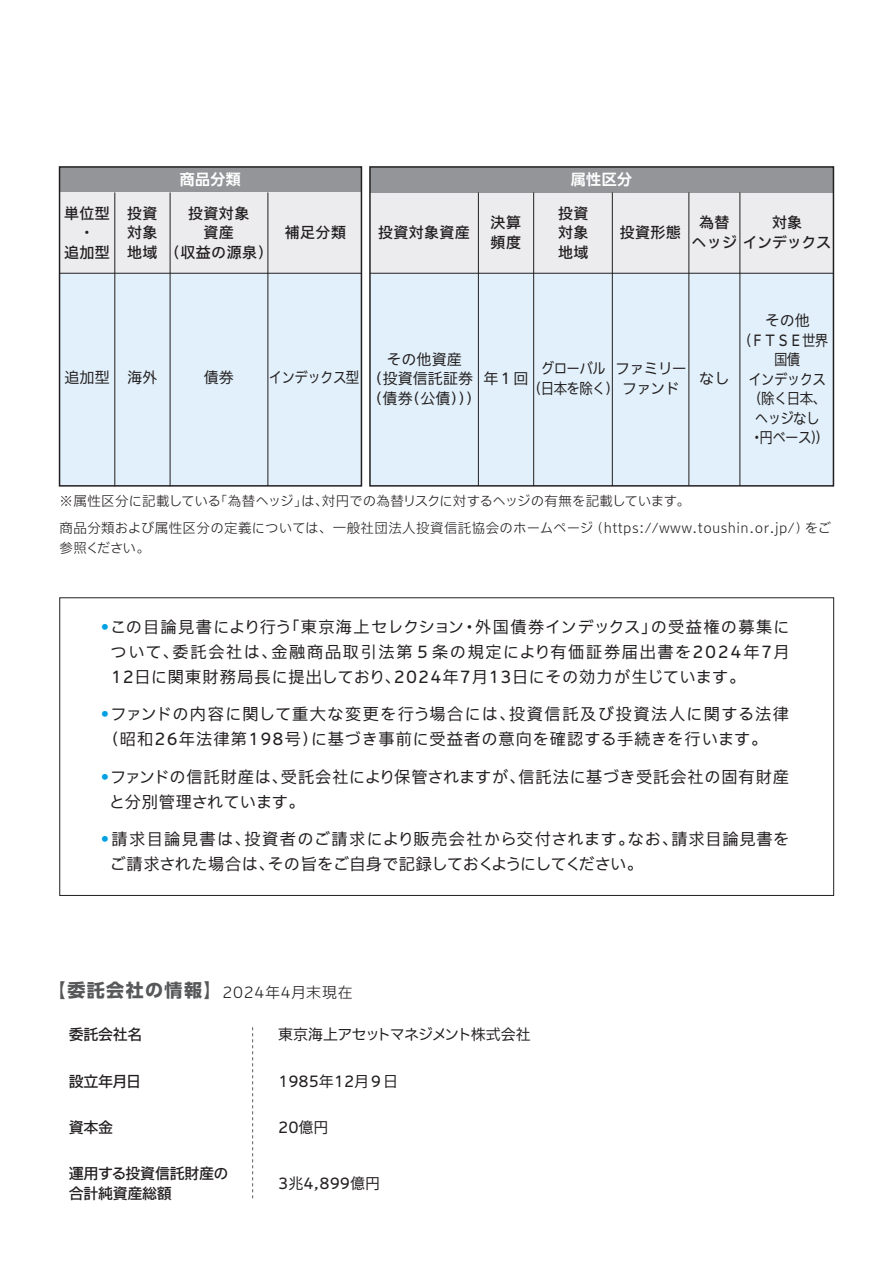
<style>
.page{position:relative;width:893px;height:1263px;background:#fff}
.page>*{position:absolute;margin:0;border:0;box-sizing:border-box;transform-origin:0 0}
.t1{font:100 16.2px/25px "Iwa UCDA Goth Std";letter-spacing:.05em;color:#231f20;text-align:justify}
.t2{font:100 16.2px/25px "Iwa UCDA Goth Std";letter-spacing:.07em;color:#231f20}
.t3{font:100 16.2px/25px "Iwa UCDA Goth Std";letter-spacing:.025em;color:#231f20}
.t4{font:100 15px/19.5px "Iwa UCDA Goth Std";letter-spacing:-.05em;color:#231f20}
.t5{font:500 15px/19.5px "Iwa UCDA Goth Std";letter-spacing:.025em;color:#231f20;text-align:justify}
.t6{font:100 15px/19.5px "Iwa UCDA Goth Std";letter-spacing:.005em;color:#231f20;text-align:center}
.t7{font:300 15px "Iwa UCDA Goth Std";letter-spacing:.05em;color:#231f20}
.t8{font:100 15px "Iwa UCDA Goth Std";color:#231f20}
.t9{font:500 15px/19.5px "Iwa UCDA Goth Std";letter-spacing:-.02em;color:#231f20}
.t10{font:100 15px "Iwa UCDA Goth Std";letter-spacing:-.05em;color:#231f20;scale:.9 1}
.t11{font:500 15px/19.5px "Iwa UCDA Goth Std";letter-spacing:-.025em;color:#231f20}
.t12{font:700 15px "UD Shin Go Pro De";letter-spacing:.025em;color:#fff}
.t13{font:300 13.5px/26.8px "Iwa UCDA Goth Std";letter-spacing:.02em;color:#231f20}
.s1{color:#00a1e3}
.s2{font-family:"UD Shin Go Pro";font-weight:700;font-size:18px;color:#57585a}
</style>
<div class="page">
<div style="left:370px;top:273px;width:463px;height:213px;background:#e1f0fa"></div>
<div style="left:370px;top:192px;width:463px;height:81px;background:#ececee"></div>
<div style="left:370px;top:167px;width:463px;height:25px;background:#939598"></div>
<hr style="left:478px;top:192px;width:1px;height:294px;background:#231f20">
<hr style="left:533px;top:192px;width:1px;height:294px;background:#231f20">
<hr style="left:612px;top:192px;width:1px;height:294px;background:#231f20">
<hr style="left:688px;top:192px;width:1px;height:294px;background:#231f20">
<hr style="left:739px;top:192px;width:1px;height:294px;background:#231f20">
<hr style="left:370px;top:273px;width:463px;height:1px;background:#231f20">
<div style="left:369px;top:166px;width:465px;height:321px;border:2px solid #231f20"></div>
<div style="left:60px;top:273px;width:301px;height:213px;background:#e1f0fa"></div>
<div style="left:60px;top:167px;width:301px;height:25px;background:#939598"></div>
<div style="left:60px;top:192px;width:301px;height:81px;background:#ececee"></div>
<hr style="left:114px;top:192px;width:1px;height:294px;background:#231f20">
<hr style="left:170px;top:192px;width:1px;height:294px;background:#231f20">
<svg style="left:252px;top:1027px;width:1px;height:172px"></svg>
<hr style="left:268px;top:192px;width:1px;height:294px;background:#231f20">
<hr style="left:60px;top:273px;width:301px;height:1px;background:#231f20">
<div style="left:59px;top:166px;width:303px;height:321px;border:2px solid #231f20"></div>
<p class="t12" style="left:180px;top:167px;width:63px">商品分類</p>
<p class="t5" style="left:64px;top:202px;width:47px;text-align:center">単位型・<br>追加型</p>
<p class="t5" style="left:165px;top:202px;width:109px;text-align:center">投資対象<br>資産<br>（収益の源泉）</p>
<p class="t5" style="left:127px;top:202px;width:32px">投資対象地域</p>
<p class="t5" style="left:285px;top:222px;width:63px">補足分類</p>
<p class="t5" style="left:378px;top:222px;width:93px">投資対象資産</p>
<p class="t5" style="left:491px;top:212px;width:32px">決算頻度</p>
<p class="t12" style="left:571px;top:167px;width:63px">属性区分</p>
<p class="t5" style="left:558px;top:202px;width:32px">投資対象地域</p>
<p class="t11" style="left:691px;top:212px;width:141px;text-indent:81px">対象<br>ヘッジインデックス</p>
<p class="t5" style="left:699px;top:212px;width:32px">為替</p>
<p class="t5" style="left:620px;top:222px;width:63px">投資形態</p>
<p class="t4" style="left:65px;top:367px;width:94px">追加型 海外</p>
<p class="t4" style="left:204px;top:367px;width:32px">債券</p>
<p class="t10" style="left:269px;top:367px;width:102px">インデックス型</p>
<p class="t6" style="left:368px;top:348px;width:115px">その他資産<br>（投資信託証券（債券（公債）））</p>
<p class="t4" style="left:528px;top:358px;width:160px;text-indent:87px">ファミリー（日本を除く）ファンド</p>
<p class="t10" style="left:541px;top:358px;width:74px">グローバル</p>
<p class="t4" style="left:483px;top:367px;width:47px">年１回</p>
<p class="t4" style="left:699px;top:367px;width:32px">なし</p>
<p class="t4" style="left:746px;top:310px;width:84px;text-align:center">その他<br>(ＦＴＳＥ世界国債<br>インデックス（除く日本、ヘッジなし<br>・円ベース))</p>
<p class="t13" style="left:60px;top:487px;width:773px">※属性区分に記載している「為替ヘッジ」は、対円での為替リスクに対するヘッジの有無を記載しています。<br>商品分類および属性区分の定義については、一般社団法人投資信託協会のホームページ（https://www.toushin.or.jp/）をご</p>
<p class="t13" style="left:60px;top:533px;width:92px">参照ください。</p>
<p class="t1" style="left:110px;top:614px;width:681px;text-indent:-10px"><span class="s1">•</span>この目論見書により行う「東京海上セレクション・外国債券インデックス」の受益権の募集について、委託会社は、金融商品取引法第５条の規定により有価証券届出書を2024年7月12日に関東財務局長に提出しており、2024年7月13日にその効力が生じています。</p>
<p class="t2" style="left:100px;top:701px;width:690px"><span class="s1">•</span>ファンドの内容に関して重大な変更を行う場合には、投資信託及び投資法人に関する法律（昭和26年法律第198号）に基づき事前に受益者の意向を確認する手続きを行います。</p>
<p class="t1" style="left:109px;top:763px;width:682px;text-indent:-9px"><span class="s1">•</span>ファンドの信託財産は、受託会社により保管されますが、信託法に基づき受託会社の固有財産と分別管理されています。</p>
<p class="t3" style="left:110px;top:825px;width:681px;text-indent:-9px"><span class="s1">•</span>請求目論見書は、投資者のご請求により販売会社から交付されます。なお、請求目論見書をご請求された場合は、その旨をご自身で記録しておくようにしてください。</p>
<p class="t7" style="left:48px;top:982px;width:306px"><span class="s2">【委託会社の情報】</span>2024年4月末現在</p>
<p class="t5" style="left:69px;top:1024px;width:75px">委託会社名</p>
<p class="t4" style="left:278px;top:1024px;width:254px">東京海上アセットマネジメント株式会社</p>
<p class="t5" style="left:69px;top:1070px;width:74px">設立年月日</p>
<p class="t8" style="left:278px;top:1070px;width:121px">1985年12月９日</p>
<p class="t5" style="left:69px;top:1116px;width:46px">資本金</p>
<p class="t4" style="left:278px;top:1116px;width:52px">20億円</p>
<p class="t9" style="left:69px;top:1163px;width:161px">運用する投資信託財産の合計純資産総額</p>
<p class="t8" style="left:278px;top:1172px;width:103px">3兆4,899億円</p>
</div>
